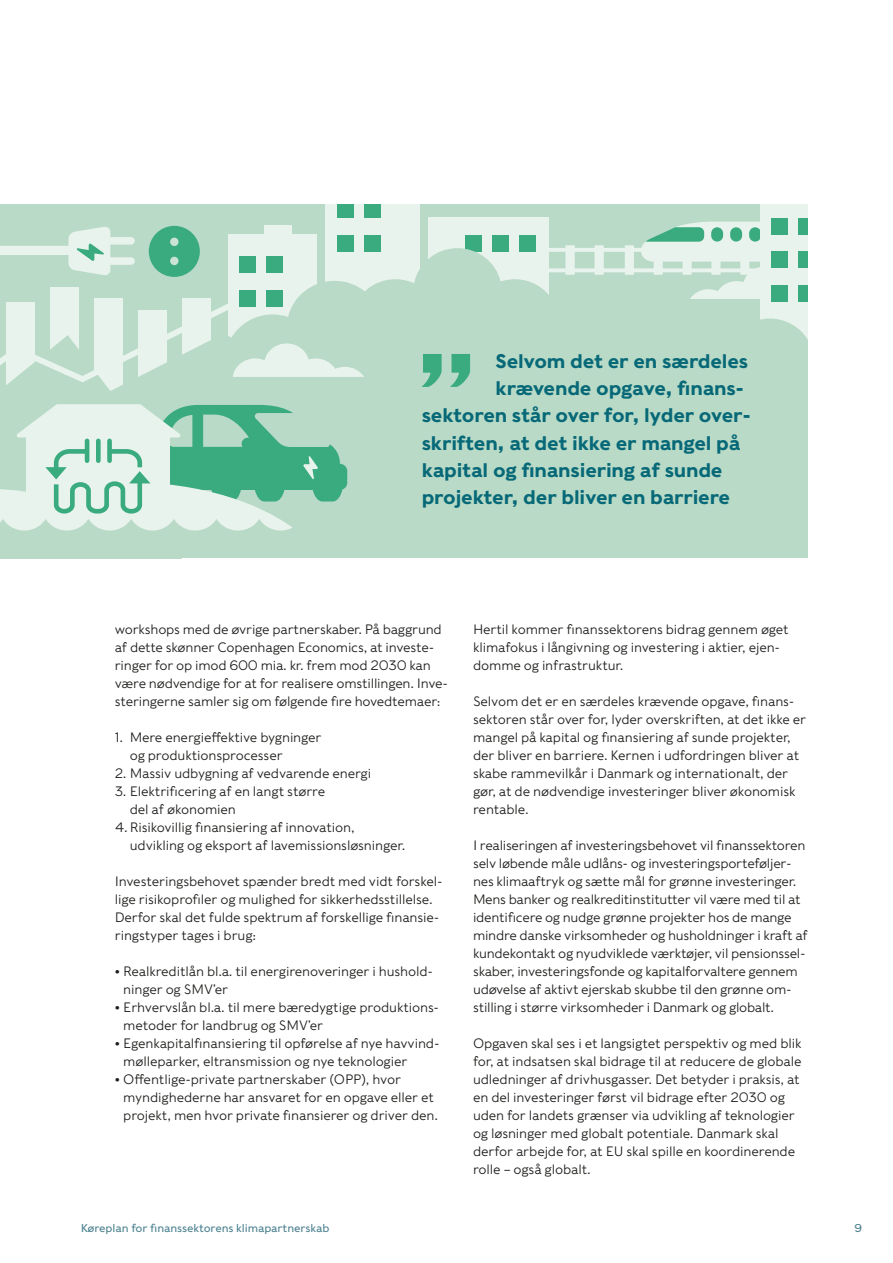
<style>
.page{position:relative;width:893px;height:1263px;background:#fff}
.page>*{position:absolute;margin:0;border:0;box-sizing:border-box;transform-origin:0 0}
.t1{font:500 19.5px "Caslons Egyptian";letter-spacing:-.01em;color:#076978}
.t2{font:300 13.5px/18px "Caslons Egyptian";letter-spacing:-.01em;color:#1d1d1b}
.t3{font:11.25px "Caslons Egyptian";letter-spacing:-.01em;color:#4c8190}
</style>
<div class="page">
<div style="left:0;top:204px;width:808px;height:354px;background:#b9dac6"></div>
<div style="left:428px;top:217px;width:121px;height:86px;background:#e9f3ed"></div>
<div style="left:326px;top:204px;width:94px;height:99px;background:#e9f3ed"></div>
<div style="left:364px;top:204px;width:16px;height:13px;background:#39ab7f"></div>
<div style="left:337px;top:204px;width:16px;height:13px;background:#39ab7f"></div>
<div style="left:760px;top:204px;width:48px;height:147px;background:#e9f3ed"></div>
<div style="left:798px;top:218px;width:10px;height:16px;background:#39ab7f"></div>
<div style="left:771px;top:218px;width:16px;height:16px;background:#39ab7f"></div>
<svg style="left:0;top:222px;width:808px;height:309px"></svg>
<h1 class="t1" style="left:496px;top:348px;width:254px">Selvom det er en særdeles</h1>
<h1 class="t1" style="left:496px;top:375px;width:250px">krævende opgave, finans-</h1>
<h1 class="t1" style="left:422px;top:403px;width:331px">sektoren står over for, lyder over-</h1>
<h1 class="t1" style="left:422px;top:430px;width:320px">skriften, at det ikke er mangel på</h1>
<h1 class="t1" style="left:422px;top:457px;width:302px">kapital og finansiering af sunde</h1>
<h1 class="t1" style="left:422px;top:484px;width:310px">projekter, der bliver en barriere</h1>
<p class="t2" style="left:115px;top:620px;width:335px">workshops med de øvrige partnerskaber. På baggrund af dette skønner Copenhagen Economics, at investe&shy;ringer for op imod 600 mia. kr. frem mod 2030 kan være nødvendige for at for realisere omstillingen. Inve&shy;steringerne samler sig om følgende fire hovedtemaer:</p>
<p class="t2" style="left:130px;top:728px;width:193px;text-indent:-15px">1. Mere energieffektive bygninger og produktionsprocesser</p>
<p class="t2" style="left:115px;top:764px;width:258px">2. Massiv udbygning af vedvarende energi</p>
<p class="t2" style="left:130px;top:782px;width:197px;text-indent:-15px">3. Elektrificering af en langt større del af økonomien</p>
<p class="t2" style="left:130px;top:818px;width:277px;text-indent:-15px">4. Risikovillig finansiering af innovation, udvikling og eksport af lavemissionsløsninger.</p>
<p class="t2" style="left:115px;top:872px;width:329px">Investeringsbehovet spænder bredt med vidt forskel&shy;lige risikoprofiler og mulighed for sikkerhedsstillelse.<br>Derfor skal det fulde spektrum af forskellige finansie&shy;ringstyper tages i brug:</p>
<p class="t2" style="left:123px;top:962px;width:311px;text-indent:-9px">• Realkreditlån bl.a. til energirenoveringer i hushold&shy;ninger og SMV’er</p>
<p class="t2" style="left:123px;top:998px;width:317px;text-indent:-9px">• Erhvervslån bl.a. til mere bæredygtige produktions&shy;metoder for landbrug og SMV’er</p>
<p class="t2" style="left:123px;top:1034px;width:318px;text-indent:-9px">• Egenkapitalfinansiering til opførelse af nye havvind&shy;mølleparker, eltransmission og nye teknologier</p>
<p class="t2" style="left:123px;top:1070px;width:316px;text-indent:-9px">• Offentlige-private partnerskaber (OPP), hvor myndighederne har ansvaret for en opgave eller et projekt, men hvor private finansierer og driver den.</p>
<p class="t2" style="left:473px;top:620px;width:317px">Hertil kommer finanssektorens bidrag gennem øget klimafokus i långivning og investering i aktier, ejen&shy;domme og infrastruktur.</p>
<p class="t2" style="left:473px;top:692px;width:335px">Selvom det er en særdeles krævende opgave, finans&shy;sektoren står over for, lyder overskriften, at det ikke er mangel på kapital og finansiering af sunde projekter, der bliver en barriere. Kernen i udfordringen bliver at skabe rammevilkår i Danmark og internationalt, der gør, at de nødvendige investeringer bliver økonomisk rentable.</p>
<p class="t2" style="left:473px;top:836px;width:336px">I realiseringen af investeringsbehovet vil finanssektoren selv løbende måle udlåns- og investeringsporteføljer&shy;nes klimaaftryk og sætte mål for grønne investeringer.<br>Mens banker og realkreditinstitutter vil være med til at identificere og nudge grønne projekter hos de mange mindre danske virksomheder og husholdninger i kraft af kundekontakt og nyudviklede værktøjer, vil pensionssel&shy;skaber, investeringsfonde og kapitalforvaltere gennem udøvelse af aktivt ejerskab skubbe til den grønne om&shy;stilling i større virksomheder i Danmark og globalt.</p>
<p class="t2" style="left:473px;top:1034px;width:330px">Opgaven skal ses i et langsigtet perspektiv og med blik for, at indsatsen skal bidrage til at reducere de globale udledninger af drivhusgasser. Det betyder i praksis, at en del investeringer først vil bidrage efter 2030 og uden for landets grænser via udvikling af teknologier og løsninger med globalt potentiale. Danmark skal derfor arbejde for, at EU skal spille en koordinerende rolle – også globalt.</p>
<p class="t3" style="left:81px;top:1220px;width:250px">Køreplan for finanssektorens klimapartnerskab</p>
<p class="t3" style="left:854px;top:1220px;width:9px">9</p>
</div>
